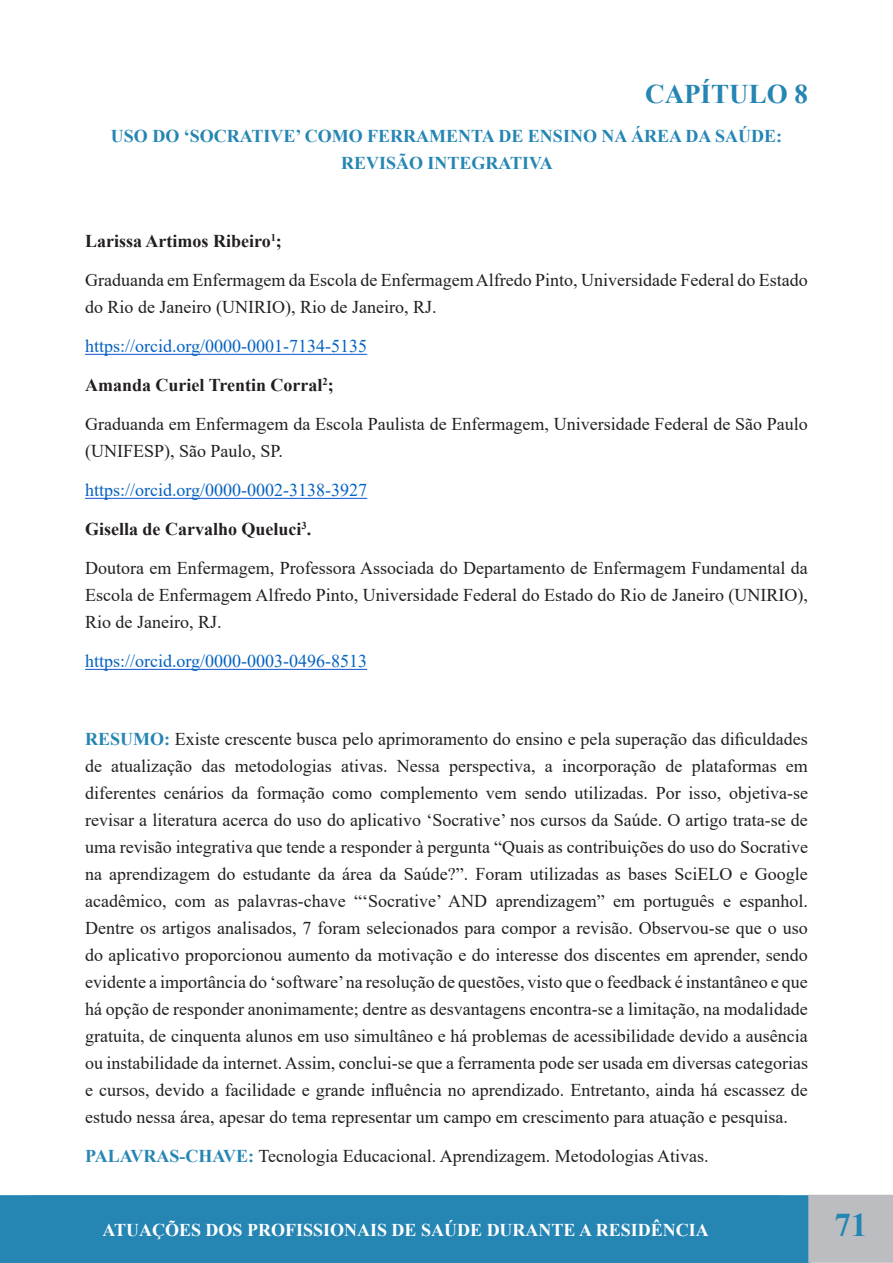
<style>
.page{position:relative;width:893px;height:1263px;background:#fff}
.page>*{position:absolute;margin:0;border:0;box-sizing:border-box;transform-origin:0 0}
.t1{font:700 33px "Times New Roman";color:#2585b3}
.t2{font:700 27px "Times New Roman";color:#2585b3}
.t3{font:18px/27px "Times New Roman";color:#231f20}
.t4{font:18px "Times New Roman";color:#0563c1}
.t5{font:700 18px "Times New Roman";color:#231f20}
.t6{font:700 18px/27px "Times New Roman";color:#2585b3;text-align:center}
.t7{font:700 18px "Times New Roman";color:#fff}
.s1{font-weight:700;color:#2585b3}
</style>
<div class="page">
<div style="left:0;top:1195px;width:810px;height:68px;background:#2585b3"></div>
<div style="left:809px;top:1195px;width:84px;height:67px;background:#bcbdc0"></div>
<div style="left:808px;top:1195px;width:85px;height:68px;border:2px solid #bcbdc0"></div>
<div style="left:31px;top:1195px;width:748px;height:56px;border:2px solid #2585b3"></div>
<hr style="left:85px;top:354px;width:282px;height:1px;background:#15c">
<hr style="left:85px;top:498px;width:282px;height:1px;background:#15c">
<hr style="left:85px;top:669px;width:282px;height:1px;background:#15c">
<p class="t2" style="left:645px;top:75px;width:164px">CAPÍTULO 8</p>
<p class="t6" style="left:111px;top:122px;width:673px">USO DO ‘SOCRATIVE’ COMO FERRAMENTA DE ENSINO NA ÁREA DA SAÚDE:<br>REVISÃO INTEGRATIVA</p>
<p class="t5" style="left:85px;top:228px;width:198px">Larissa Artimos Ribeiro<sup>1</sup>;</p>
<p class="t3" style="left:85px;top:266px;width:724px">Graduanda em Enfermagem da Escola de Enfermagem Alfredo Pinto, Universidade Federal do Estado do Rio de Janeiro (UNIRIO), Rio de Janeiro, RJ.</p>
<p class="t4" style="left:85px;top:334px;width:284px">https://orcid.org/0000-0001-7134-5135</p>
<p class="t5" style="left:85px;top:372px;width:250px">Amanda Curiel Trentin Corral<sup>2</sup>;</p>
<p class="t3" style="left:85px;top:410px;width:724px">Graduanda em Enfermagem da Escola Paulista de Enfermagem, Universidade Federal de São Paulo (UNIFESP), São Paulo, SP.</p>
<p class="t4" style="left:85px;top:478px;width:284px">https://orcid.org/0000-0002-3138-3927</p>
<p class="t5" style="left:85px;top:516px;width:228px">Gisella de Carvalho Queluci<sup>3</sup>.</p>
<p class="t3" style="left:85px;top:554px;width:724px;text-align:justify">Doutora em Enfermagem, Professora Associada do Departamento de Enfermagem Fundamental da Escola de Enfermagem Alfredo Pinto, Universidade Federal do Estado do Rio de Janeiro (UNIRIO), Rio de Janeiro, RJ.</p>
<p class="t4" style="left:85px;top:649px;width:284px">https://orcid.org/0000-0003-0496-8513</p>
<p class="t3" style="left:85px;top:725px;width:724px;text-align:justify"><span class="s1">RESUMO:</span> Existe crescente busca pelo aprimoramento do ensino e pela superação das dificuldades de atualização das metodologias ativas. Nessa perspectiva, a incorporação de plataformas em diferentes cenários da formação como complemento vem sendo utilizadas. Por isso, objetiva-se revisar a literatura acerca do uso do aplicativo ‘Socrative’ nos cursos da Saúde. O artigo trata-se de uma revisão integrativa que tende a responder à pergunta “Quais as contribuições do uso do Socrative na aprendizagem do estudante da área da Saúde?”. Foram utilizadas as bases SciELO e Google acadêmico, com as palavras-chave “‘Socrative’ AND aprendizagem” em português e espanhol.<br>Dentre os artigos analisados, 7 foram selecionados para compor a revisão. Observou-se que o uso do aplicativo proporcionou aumento da motivação e do interesse dos discentes em aprender, sendo evidente a importância do ‘software’ na resolução de questões, visto que o feedback é instantâneo e que há opção de responder anonimamente; dentre as desvantagens encontra-se a limitação, na modalidade gratuita, de cinquenta alunos em uso simultâneo e há problemas de acessibilidade devido a ausência ou instabilidade da internet. Assim, conclui-se que a ferramenta pode ser usada em diversas categorias e cursos, devido a facilidade e grande influência no aprendizado. Entretanto, ainda há escassez de estudo nessa área, apesar do tema representar um campo em crescimento para atuação e pesquisa.</p>
<p class="t3" style="left:85px;top:1142px;width:625px"><span class="s1">PALAVRAS-CHAVE:</span> Tecnologia Educacional. Aprendizagem. Metodologias Ativas.</p>
<p class="t7" style="left:102px;top:1217px;width:608px">ATUAÇÕES DOS PROFISSIONAIS DE SAÚDE DURANTE A RESIDÊNCIA</p>
<h1 class="t1" style="left:834px;top:1201px;width:34px">71</h1>
</div>
